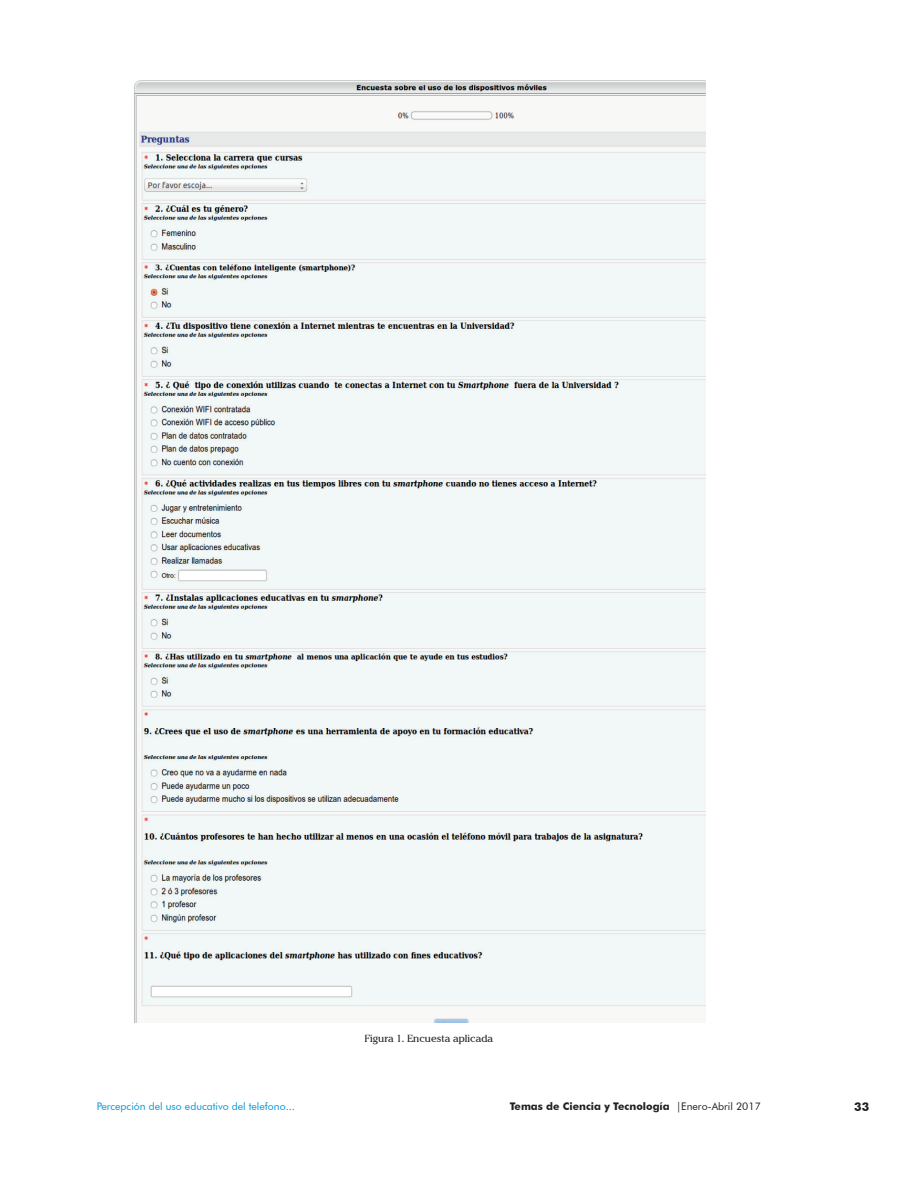
<style>
.page{position:relative;width:918px;height:1188px;background:#fff}
.page>*{position:absolute;margin:0;border:0;box-sizing:border-box;transform-origin:0 0}
.t1{font:700 12px "Futura BT";color:#231f20}
.t2{font:700 10.5px "Futura BT";color:#231f20}
.t3{font:10.5px "Futura BT";color:#0196d7}
._1__Cabeza{font:10.5px "Cheltenham IT Cby BT";color:#231f20}
.s1{font-weight:400}
</style>
<div class="page">
<img style="left:134px;top:81px;width:571px;height:941px">
<p class="_1__Cabeza" style="left:364px;top:1032px;width:130px">Figura 1. Encuesta aplicada</p>
<p class="t3" style="left:97px;top:1100px;width:200px">Percepción del uso educativo del telefono...</p>
<p class="t2" style="left:510px;top:1100px;width:253px">Temas de Ciencia y Tecnología <span class="s1">|Enero-Abril 2017</span></p>
<p class="t1" style="left:854px;top:1100px;width:16px">33</p>
</div>
